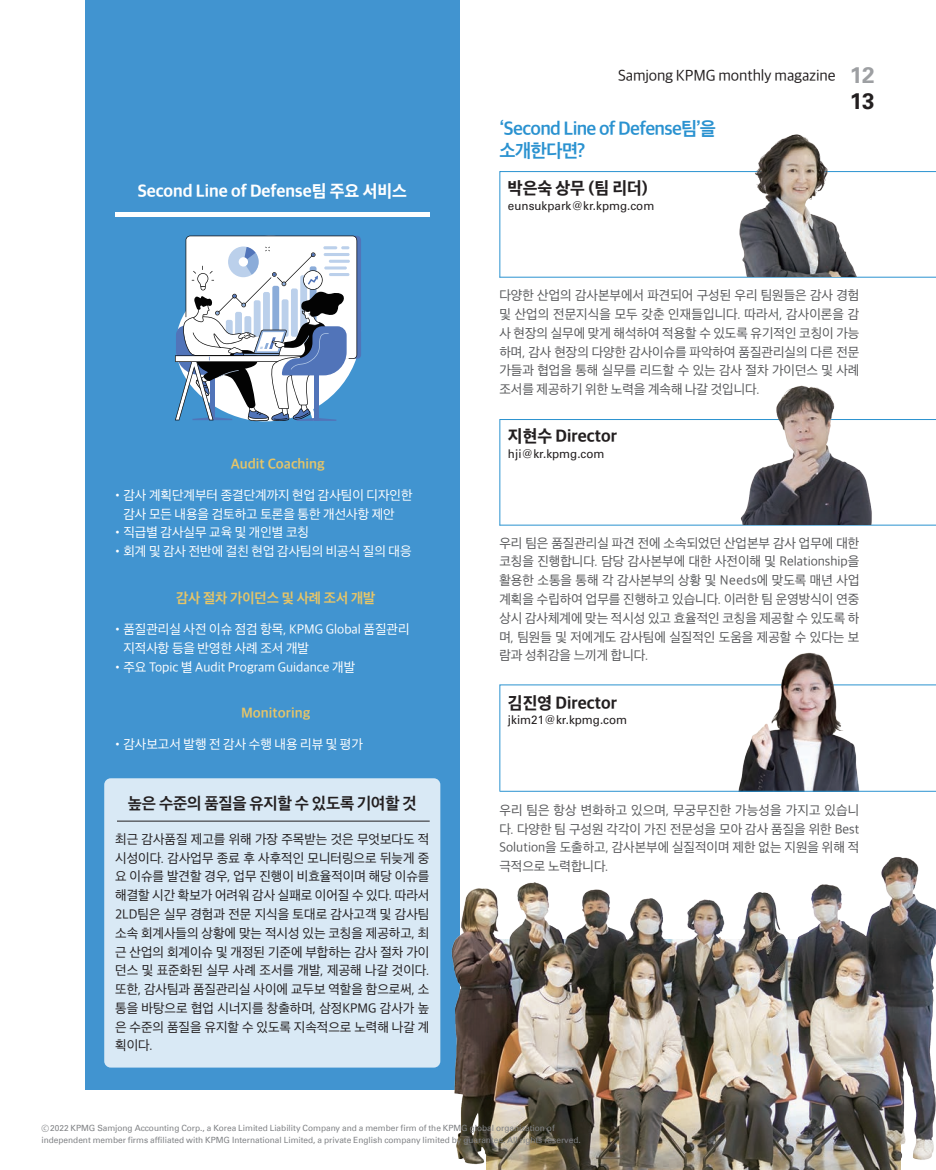
<style>
.page{position:relative;width:936px;height:1170px;background:#fff}
.page>*{position:absolute;margin:0;border:0;box-sizing:border-box;transform-origin:0 0}
.t1{font:700 22.5px "Univers LT Std";color:#9d9fa2}
.t2{font:700 22.5px "Univers LT Std";color:#231f20}
.t3{font:18px/22.2px "SD Gothic Neoa Uni g Bd";letter-spacing:-.035em;color:#2a92d0}
.t4{font:16.5px "SD Gothic Neoa h Ex Bd";color:#231f20}
.t5{font:16.5px "SD Gothic Neoa h Ex Bd";color:#fff}
.t6{font:15.75px "SD Gothic Neoa g Bd";letter-spacing:-.01em;color:#231f20}
.t7{font:15px "SD Gothic Neoa Uni d Rg";letter-spacing:-.01em;color:#231f20}
.t8{font:13.5px "SD Gothic Neoa g Bd";color:#e6c568}
.t9{font:12.75px/18.8px "SD Gothic Neoa d Rg";color:#57585a;text-align:justify}
.t10{font:12.75px/18.8px "SD Gothic Neoa d Rg";color:#231f20;text-align:justify}
.t11{font:12.75px/18.8px "SD Gothic Neoa d Rg";color:#fff;text-align:center}
.t12{font:12px "Univers LT Std";color:#231f20}
.t13{font:8.55px/12.5px "Universfor KPMG";color:#808285}
.s1{font-family:"SD Gothic Neoa Uni b Ul"}
</style>
<div class="page">
<div style="left:85px;top:0;width:374px;height:1089px;background:#4194d0"></div>
<svg style="left:499px;top:171px;width:436px;height:107px"></svg>
<svg style="left:499px;top:419px;width:436px;height:107px"></svg>
<img style="left:711px;top:385px;width:165px;height:139px">
<svg style="left:499px;top:684px;width:436px;height:106px"></svg>
<hr style="left:115px;top:213px;width:314px;height:4px;background:#fff">
<div style="left:104px;top:778px;width:336px;height:289px;background:#d9e9f5;border-radius:6px"></div>
<hr style="left:117px;top:820px;width:312px;height:1px;background:#231f20">
<svg style="left:175px;top:235px;width:186px;height:187px;background:#b1c1d2"></svg>
<img style="left:735px;top:134px;width:133px;height:143px">
<img style="left:729px;top:652px;width:147px;height:138px">
<hr style="left:499px;top:790px;width:436px;height:1px;background:#2a92d0">
<img style="left:418px;top:830px;width:517px;height:339px">
<img style="left:486px;top:939px;width:414px;height:230px">
<p class="t5" style="left:138px;top:183px;width:270px">Second Line of Defense팀 주요 서비스</p>
<p class="t8" style="left:231px;top:457px;width:95px">Audit Coaching</p>
<p class="t11" style="left:112px;top:485px;width:302px">•감사 계획단계부터 종결단계까지 현업 감사팀이 디자인한 감사 모든 내용을 검토하고 토론을 통한 개선사항 제안</p>
<p class="t11" style="left:112px;top:523px;width:199px">•직급별 감사실무 교육 및 개인별 코칭</p>
<p class="t11" style="left:112px;top:542px;width:301px">•회계 및 감사 전반에 걸친 현업 감사팀의 비공식 질의 대응</p>
<p class="t8" style="left:176px;top:591px;width:201px">감사 절차 가이던스 및 사례 조서 개발</p>
<p class="t11" style="left:123px;top:620px;width:287px;text-align:left;text-indent:-11px">•품질관리실 사전 이슈 점검 항목, KPMG Global 품질관리 지적사항 등을 반영한 사례 조서 개발</p>
<p class="t11" style="left:112px;top:657px;width:245px">•주요 Topic 별 Audit Program Guidance 개발</p>
<p class="t8" style="left:241px;top:706px;width:71px">Monitoring</p>
<p class="t11" style="left:112px;top:734px;width:252px">•감사보고서 발행 전 감사 수행 내용 리뷰 및 평가</p>
<p class="t6" style="left:128px;top:795px;width:290px">높은 수준의 품질을 유지할 수 있도록 기여할 것</p>
<p class="t10" style="left:115px;top:829px;width:316px">최근 감사품질 제고를 위해 가장 주목받는 것은 무엇보다도 적 시성이다. 감사업무 종료 후 사후적인 모니터링으로 뒤늦게 중 요 이슈를 발견할 경우, 업무 진행이 비효율적이며 해당 이슈를 해결할 시간 확보가 어려워 감사 실패로 이어질 수 있다. 따라서 2LD팀은 실무 경험과 전문 지식을 토대로 감사고객 및 감사팀 소속 회계사들의 상황에 맞는 적시성 있는 코칭을 제공하고, 최 근 산업의 회계이슈 및 개정된 기준에 부합하는 감사 절차 가이 던스 및 표준화된 실무 사례 조서를 개발, 제공해 나갈 것이다. 또한, 감사팀과 품질관리실 사이에 교두보 역할을 함으로써, 소 통을 바탕으로 협업 시너지를 창출하며, 삼정KPMG 감사가 높 은 수준의 품질을 유지할 수 있도록 지속적으로 노력해 나갈 계 획이다.</p>
<p class="t7" style="left:618px;top:68px;width:219px">Samjong KPMG monthly magazine</p>
<h2 class="t3" style="left:499px;top:117px;width:218px">‘Second Line of Defense팀’을 소개한다면?</h2>
<p class="t4" style="left:508px;top:180px;width:141px">박은숙 상무 (팀 리더)</p>
<p class="t12" style="left:508px;top:198px;width:148px">eunsukpark@kr.kpmg.com</p>
<h1 class="t1" style="left:849px;top:61px;width:27px">12</h1>
<h1 class="t2" style="left:849px;top:88px;width:27px">13</h1>
<p class="t9" style="left:499px;top:286px;width:361px">다양한 산업의 감사본부에서 파견되어 구성된 우리 팀원들은 감사 경험 및 산업의 전문지식을 모두 갖춘 인재들입니다. 따라서, 감사이론을 감 사 현장의 실무에 맞게 해석하여 적용할 수 있도록 유기적인 코칭이 가능 하며, 감사 현장의 다양한 감사이슈를 파악하여 품질관리실의 다른 전문 가들과 협업을 통해 실무를 리드할 수 있는 감사 절차 가이던스 및 사례 조서를 제공하기 위한 노력을 계속해 나갈 것입니다.</p>
<p class="t4" style="left:508px;top:428px;width:111px">지현수 Director</p>
<p class="t12" style="left:508px;top:446px;width:98px">hji@kr.kpmg.com</p>
<p class="t9" style="left:499px;top:533px;width:361px">우리 팀은 품질관리실 파견 전에 소속되었던 산업본부 감사 업무에 대한 코칭을 진행합니다. 담당 감사본부에 대한 사전이해 및 Relationship을 활용한 소통을 통해 각 감사본부의 상황 및 Needs에 맞도록 매년 사업 계획을 수립하여 업무를 진행하고 있습니다. 이러한 팀 운영방식이 연중 상시 감사체계에 맞는 적시성 있고 효율적인 코칭을 제공할 수 있도록 하 며, 팀원들 및 저에게도 감사팀에 실질적인 도움을 제공할 수 있다는 보 람과 성취감을 느끼게 합니다.</p>
<p class="t4" style="left:508px;top:694px;width:111px">김진영 Director</p>
<p class="t12" style="left:508px;top:712px;width:121px">jkim21@kr.kpmg.com</p>
<p class="t9" style="left:499px;top:800px;width:361px">우리 팀은 항상 변화하고 있으며, 무궁무진한 가능성을 가지고 있습니 다. 다양한 팀 구성원 각각이 가진 전문성을 모아 감사 품질을 위한 Best Solution을 도출하고, 감사본부에 실질적이며 제한 없는 지원을 위해 적 극적으로 노력합니다.</p>
<p class="t13" style="left:41px;top:1121px;width:541px"><span class="s1">ⓒ</span> 2022 KPMG Samjong Accounting Corp., a Korea Limited Liability Company and a member firm of the KPMG global organization of independent member firms affiliated with KPMG International Limited, a private English company limited by guarantee. All rights reserved.</p>
</div>
